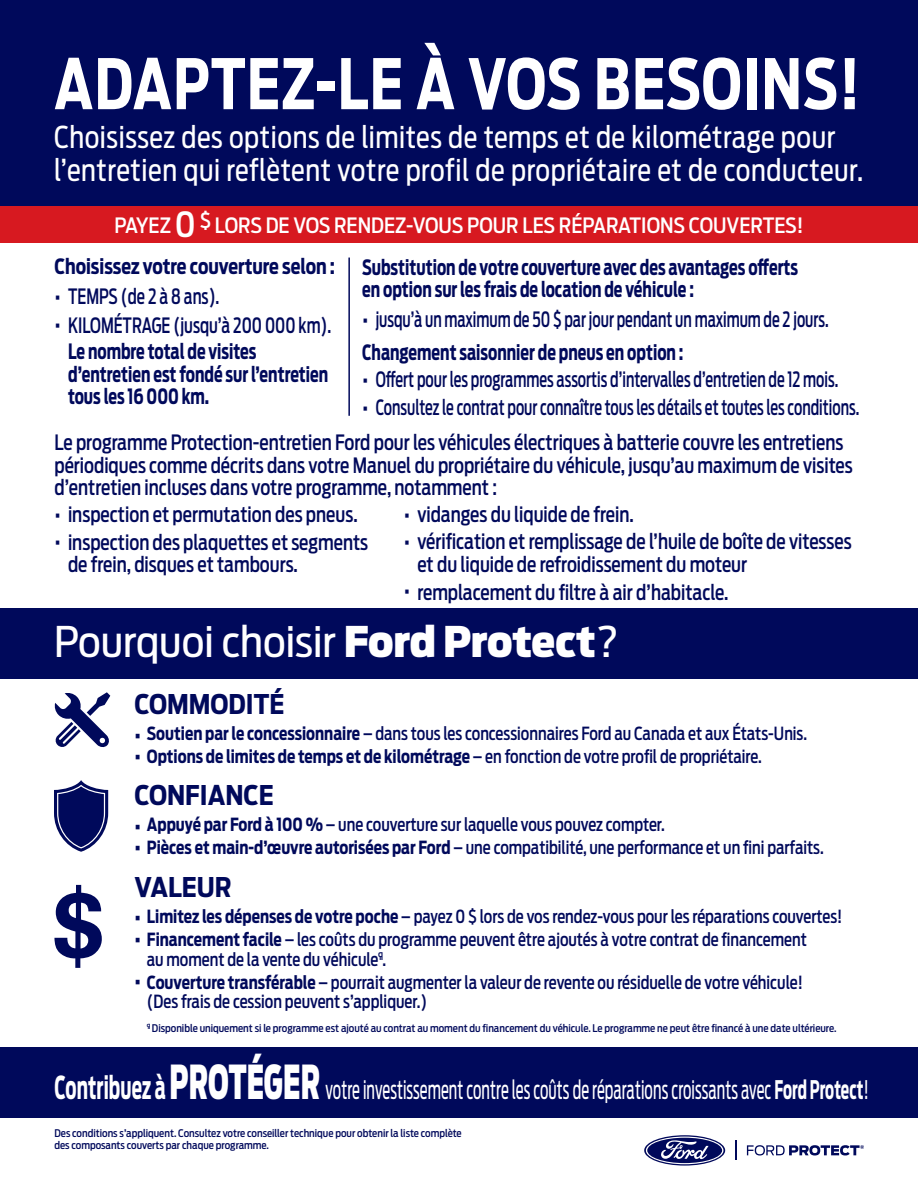
<style>
.page{position:relative;width:918px;height:1188px;background:#fff}
.page>*{position:absolute;margin:0;border:0;box-sizing:border-box;transform-origin:0 0}
.t1{font:700 69px "Ford Antenna Cond";letter-spacing:.02em;color:#fff;scale:.87 1}
.t2{font:42px "Ford Antenna Cond";color:#fff;scale:1.05 1}
.t3{font:30px/33px "Ford Antenna Cond";letter-spacing:.02em;color:#fff;scale:.95 1}
.t4{font:700 27px "Ford Antenna Cond";color:#00095b}
.t5{font:25.5px "Ford Antenna Cond";letter-spacing:.005em;color:#fff;scale:.64 1}
.t6{font:500 21px "Ford Antenna Cond";color:#00095b}
.t7{font:500 21px/22.5px "Ford Antenna Cond";color:#00095b;scale:.9 1}
.t8{font:700 21px/22.5px "Ford Antenna Cond";color:#00095b;scale:.8 1}
.t9{font:500 21px "Ford Antenna Cond";color:#fff}
.t10{font:700 21px "Ford Antenna Cond";color:#00095b;scale:.9 1}
.t11{font:500 18px/19.5px "Ford Antenna Cond";color:#00095b;scale:.9 1}
.t12{font:700 18px "Ford Antenna Cond";color:#00095b;scale:.9 1}
.t13{font:500 10.5px/12px "Ford Antenna Cond";color:#00095b}
.t14{font:500 10.5px "Ford Antenna Cond";color:#00095b;scale:.9 1}
.s1{font-size:34.5px}
.s2{font-weight:900}
.s3{font-weight:700;font-size:19.5px}
.s4{font-weight:700}
.s5{font-size:19.5px}
.s6{font-weight:500}
.s7{font-weight:700;font-size:31.5px}
.s8{font-weight:900;font-size:46.5px}
</style>
<div class="page">
<div style="left:0;top:198px;width:918px;height:44px;background:#d71920"></div>
<div style="left:0;top:0;width:918px;height:205px;background:#00095b"></div>
<hr style="left:348px;top:258px;width:2px;height:158px;background:#00095b">
<svg style="left:735px;top:1141px;width:2px;height:19px"></svg>
<div style="left:0;top:608px;width:918px;height:70px;background:#00095b"></div>
<svg style="left:54px;top:885px;width:48px;height:83px"></svg>
<svg style="left:54px;top:780px;width:54px;height:72px"></svg>
<svg style="left:54px;top:692px;width:56px;height:56px"></svg>
<div style="left:0;top:1048px;width:918px;height:70px;background:#00095b"></div>
<svg style="left:644px;top:1135px;width:81px;height:31px"></svg>
<svg style="left:646px;top:1137px;width:77px;height:27px"></svg>
<svg style="left:747px;top:1145px;width:117px;height:11px"></svg>
<h2 class="t1" style="left:54px;top:22px;width:928px">ADAPTEZ-LE À VOS BESOINS!</h2>
<p class="t3" style="left:54px;top:117px;width:853px">Choisissez des options de limites de temps et de kilométrage pour l’entretien qui reflètent votre profil de propriétaire et de conducteur.</p>
<p class="t9" style="left:114px;top:207px;width:691px">PAYEZ <span class="s1">0</span> $ LORS DE VOS RENDEZ-VOUS POUR LES RÉPARATIONS COUVERTES!</p>
<h3 class="t10" style="left:54px;top:247px;width:313px">Choisissez votre couverture selon :</h3>
<p class="t6" style="left:54px;top:278px;width:167px">• TEMPS (de 2 à 8 ans).</p>
<p class="t6" style="left:54px;top:307px;width:278px">• KILOMÉTRAGE (jusqu’à 200 000 km).</p>
<p class="t8" style="left:68px;top:338px;width:327px">Le nombre total de visites d’entretien est fondé sur l’entretien tous les 16 000 km.</p>
<h3 class="t8" style="left:362px;top:253px;width:546px">Substitution de votre couverture avec des avantages oferts en option sur les frais de location de véhicule :</h3>
<p class="t6" style="left:362px;top:301px;width:468px">• jusqu’à un maximum de 50 $ par jour pendant un maximum de 2 jours.</p>
<h3 class="t8" style="left:362px;top:339px;width:403px">Changement saisonnier de pneus en option :</h3>
<p class="t6" style="left:362px;top:361px;width:478px">• Ofert pour les programmes assortis d’intervalles d’entretien de 12 mois.</p>
<p class="t6" style="left:362px;top:389px;width:499px">• Consultez le contrat pour connaître tous les détails et toutes les conditions.</p>
<p class="t7" style="left:54px;top:429px;width:889px">Le programme Protection-entretien Ford pour les véhicules électriques à batterie couvre les entretiens périodiques comme décrits dans votre Manuel du propriétaire du véhicule, jusqu’au maximum de visites d’entretien incluses dans votre programme, notamment :</p>
<p class="t6" style="left:54px;top:496px;width:305px">• inspection et permutation des pneus.</p>
<p class="t6" style="left:404px;top:496px;width:232px">• vidanges du liquide de frein.</p>
<p class="t6" style="left:54px;top:524px;width:315px">• inspection des plaquettes et segments</p>
<p class="t6" style="left:404px;top:524px;width:449px">• vérifcation et remplissage de l’huile de boîte de vitesses</p>
<p class="t7" style="left:68px;top:551px;width:257px">de frein, disques et tambours.</p>
<p class="t7" style="left:417px;top:550px;width:368px">et du liquide de refroidissement du moteur</p>
<p class="t6" style="left:404px;top:574px;width:326px">• remplacement du fltre à air d’habitacle.</p>
<h2 class="t2" style="left:54px;top:605px;width:539px">Pourquoi choisir <span class="s2">Ford Protect</span>?</h2>
<h3 class="t4" style="left:134px;top:680px;width:151px">COMMODITÉ</h3>
<p class="t11" style="left:134px;top:722px;width:749px"><span class="s3">•</span> <span class="s4">Soutien par le concessionnaire</span> – dans tous les concessionnaires Ford au Canada et aux États-Unis.</p>
<p class="t12" style="left:134px;top:741px;width:699px"><span class="s5">•</span> Options de limites de temps et de kilométrage <span class="s6">– en fonction de votre profl de propriétaire.</span></p>
<h3 class="t4" style="left:134px;top:771px;width:141px">CONFIANCE</h3>
<p class="t11" style="left:134px;top:813px;width:591px"><span class="s3">•</span> <span class="s4">Appuyé par Ford à 100 %</span> – une couverture sur laquelle vous pouvez compter.</p>
<p class="t11" style="left:134px;top:836px;width:767px"><span class="s3">•</span> <span class="s4">Pièces et main-d’œuvre autorisées par Ford</span> – une compatibilité, une performance et un fni parfaits.</p>
<h3 class="t4" style="left:134px;top:863px;width:99px">VALEUR</h3>
<p class="t11" style="left:134px;top:905px;width:788px"><span class="s3">•</span> <span class="s4">Limitez les dépenses de votre poche</span> – payez 0 $ lors de vos rendez-vous pour les réparations couvertes!</p>
<p class="t11" style="left:134px;top:928px;width:749px"><span class="s3">•</span> <span class="s4">Financement facile</span> – les coûts du programme peuvent être ajoutés à votre contrat de fnancement</p>
<p class="t14" style="left:378px;top:947px;width:7px">¶</p>
<p class="t11" style="left:147px;top:947px;width:267px">au moment de la vente du véhicule .</p>
<p class="t11" style="left:147px;top:970px;width:730px;text-indent:-12px"><span class="s3">•</span> <span class="s4">Couverture transférable</span> – pourrait augmenter la valeur de revente ou résiduelle de votre véhicule! (Des frais de cession peuvent s’appliquer.)</p>
<p class="t13" style="left:147px;top:1021px;width:691px"><sup>¶</sup> Disponible uniquement si le programme est ajouté au contrat au moment du fnancement du véhicule. Le programme ne peut être fnancé à une date ultérieure.</p>
<h2 class="t5" style="left:54px;top:1068px;width:1274px"><span class="s7">Contribuez à</span> <span class="s8">PROTÉGER</span> votre investissement contre les coûts de réparations croissants avec <span class="s4">Ford Protect</span>!</h2>
<p class="t13" style="left:54px;top:1126px;width:409px">Des conditions s’appliquent. Consultez votre conseiller technique pour obtenir la liste complète des composants couverts par chaque programme.</p>
</div>
